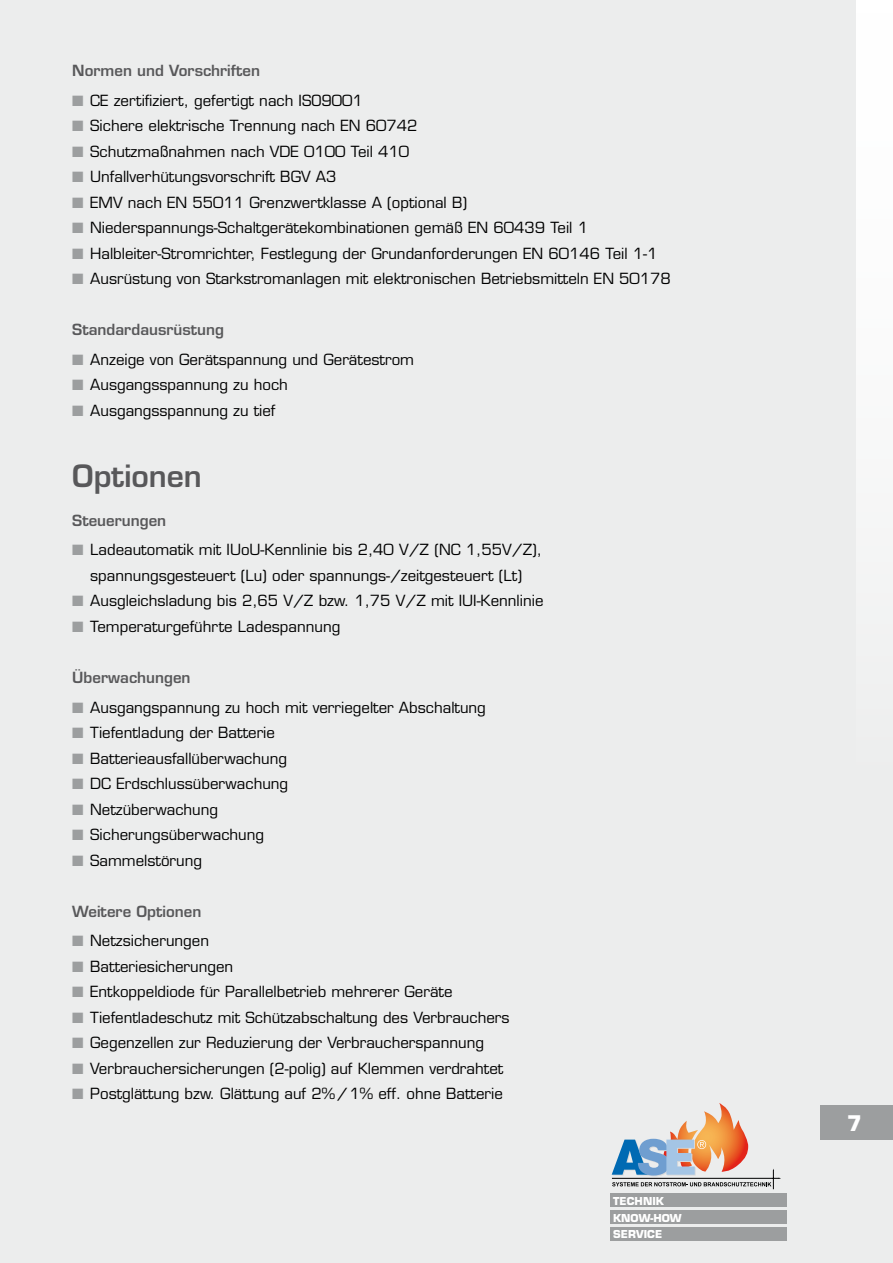
<style>
.page{position:relative;width:893px;height:1263px;background:#eceded}
.page>*{position:absolute;margin:0;border:0;box-sizing:border-box;transform-origin:0 0}
.t1{font:600 30px "Eurostile";color:#58585a}
.t2{font:700 21px "Eurostile";color:#fff}
.t3{font:15px/25.5px "Eurostile";color:#000;text-align:center}
.t4{font:600 15px "Eurostile";color:#58585a}
.t5{font:700 10.65px/16.8px "Eurostile";color:#fff}
.s1{color:#9c9e9f}
</style>
<div class="page">
<div style="left:856px;top:0;width:37px;height:783px;background:#fff"></div>
<svg style="left:612px;top:1103px;width:169px;height:86px"></svg>
<div style="left:610px;top:1194px;width:177px;height:13px;background:#9c9e9f"></div>
<div style="left:610px;top:1211px;width:177px;height:13px;background:#9c9e9f"></div>
<div style="left:610px;top:1227px;width:177px;height:14px;background:#9c9e9f"></div>
<div style="left:821px;top:1106px;width:72px;height:34px;background:#9c9e9f"></div>
<p class="t4" style="left:72px;top:61px;width:189px">Normen und Vorschriften</p>
<p class="t3" style="left:72px;top:87px;width:292px"><span class="s1">■</span> CE zertifiziert, gefertigt nach ISO9001</p>
<p class="t3" style="left:72px;top:113px;width:347px"><span class="s1">■</span> Sichere elektrische Trennung nach EN 60742</p>
<p class="t3" style="left:72px;top:138px;width:338px"><span class="s1">■</span> Schutzmaßnahmen nach VDE 0100 Teil 410</p>
<p class="t3" style="left:72px;top:164px;width:266px"><span class="s1">■</span> Unfallverhütungsvorschrift BGV A3</p>
<p class="t3" style="left:72px;top:189px;width:396px"><span class="s1">■</span> EMV nach EN 55011 Grenzwertklasse A (optional B)</p>
<p class="t3" style="left:72px;top:215px;width:517px"><span class="s1">■</span> Niederspannungs-Schaltgerätekombinationen gemäß EN 60439 Teil 1</p>
<p class="t3" style="left:72px;top:240px;width:587px"><span class="s1">■</span> Halbleiter-Stromrichter, Festlegung der Grundanforderungen EN 60146 Teil 1-1</p>
<p class="t3" style="left:72px;top:266px;width:600px"><span class="s1">■</span> Ausrüstung von Starkstromanlagen mit elektronischen Betriebsmitteln EN 50178</p>
<p class="t4" style="left:72px;top:320px;width:153px">Standardausrüstung</p>
<p class="t3" style="left:72px;top:347px;width:343px"><span class="s1">■</span> Anzeige von Gerätspannung und Gerätestrom</p>
<p class="t3" style="left:72px;top:372px;width:217px"><span class="s1">■</span> Ausgangsspannung zu hoch</p>
<p class="t3" style="left:72px;top:398px;width:205px"><span class="s1">■</span> Ausgangsspannung zu tief</p>
<h1 class="t1" style="left:72px;top:457px;width:131px">Optionen</h1>
<p class="t4" style="left:72px;top:511px;width:95px">Steuerungen</p>
<p class="t3" style="left:72px;top:537px;width:471px"><span class="s1">■</span> Ladeautomatik mit IUoU-Kennlinie bis 2,40 V/Z (NC 1,55V/Z), spannungsgesteuert (Lu) oder spannungs-/zeitgesteuert (Lt)</p>
<p class="t3" style="left:72px;top:588px;width:473px"><span class="s1">■</span> Ausgleichsladung bis 2,65 V/Z bzw. 1,75 V/Z mit IUI-Kennlinie</p>
<p class="t3" style="left:72px;top:614px;width:269px"><span class="s1">■</span> Temperaturgeführte Ladespannung</p>
<p class="t4" style="left:72px;top:668px;width:120px">Überwachungen</p>
<p class="t3" style="left:72px;top:694px;width:415px"><span class="s1">■</span> Ausgangspannung zu hoch mit verriegelter Abschaltung</p>
<p class="t3" style="left:72px;top:720px;width:204px"><span class="s1">■</span> Tiefentladung der Batterie</p>
<p class="t3" style="left:72px;top:745px;width:216px"><span class="s1">■</span> Batterieausfallüberwachung</p>
<p class="t3" style="left:72px;top:771px;width:217px"><span class="s1">■</span> DC Erdschlussüberwachung</p>
<p class="t3" style="left:72px;top:796px;width:147px"><span class="s1">■</span> Netzüberwachung</p>
<p class="t3" style="left:72px;top:822px;width:193px"><span class="s1">■</span> Sicherungsüberwachung</p>
<p class="t3" style="left:72px;top:847px;width:131px"><span class="s1">■</span> Sammelstörung</p>
<p class="t4" style="left:72px;top:902px;width:131px">Weitere Optionen</p>
<p class="t3" style="left:72px;top:928px;width:138px"><span class="s1">■</span> Netzsicherungen</p>
<p class="t3" style="left:72px;top:954px;width:162px"><span class="s1">■</span> Batteriesicherungen</p>
<p class="t3" style="left:72px;top:979px;width:382px"><span class="s1">■</span> Entkoppeldiode für Parallelbetrieb mehrerer Geräte</p>
<p class="t3" style="left:72px;top:1005px;width:439px"><span class="s1">■</span> Tiefentladeschutz mit Schützabschaltung des Verbrauchers</p>
<p class="t3" style="left:72px;top:1030px;width:413px"><span class="s1">■</span> Gegenzellen zur Reduzierung der Verbraucherspannung</p>
<p class="t3" style="left:72px;top:1056px;width:432px"><span class="s1">■</span> Verbrauchersicherungen (2-polig) auf Klemmen verdrahtet</p>
<p class="t3" style="left:72px;top:1081px;width:432px"><span class="s1">■</span> Postglättung bzw. Glättung auf 2%/1% eff. ohne Batterie</p>
<p class="t5" style="left:613px;top:1192px;width:70px">TECHNIK<br>KNOW-HOW<br>SERVICE</p>
<h2 class="t2" style="left:847px;top:1110px;width:17px">7</h2>
</div>
